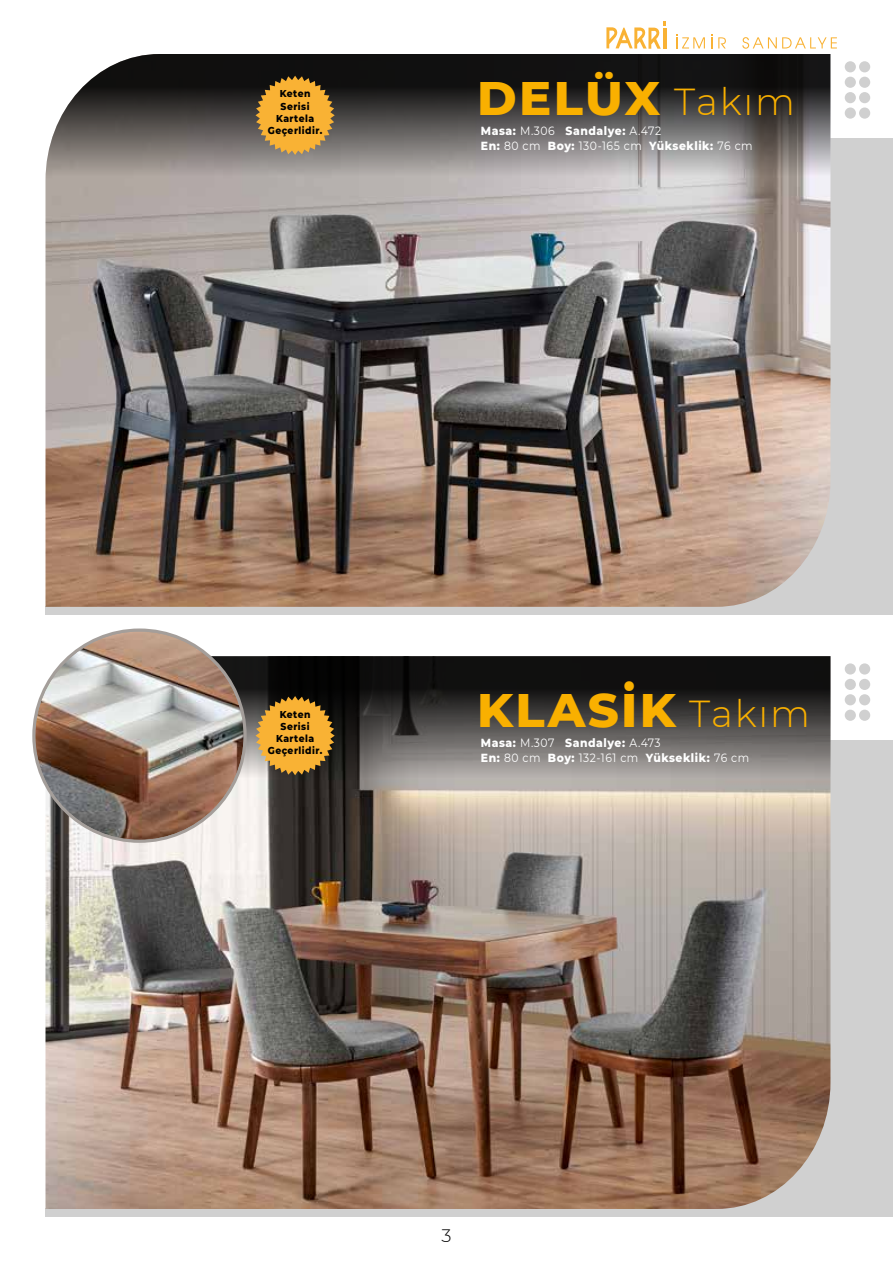
<style>
.page{position:relative;width:893px;height:1263px;background:#fff}
.page>*{position:absolute;margin:0;border:0;box-sizing:border-box;transform-origin:0 0}
.t1{font:800 48px "Montserrat";letter-spacing:.05em;color:#f9b000}
.t2{font:300 18px "Montserrat";color:#000}
.t3{font:800 12px/14.4px "Montserrat";letter-spacing:.05em;color:#fff;scale:.9 1}
.t4{font:800 10.2px/12.3px "Montserrat";letter-spacing:.05em;color:#000;text-align:center;scale:.9 1}
.s1{font-weight:300;font-size:37.5px}
.s2{font-weight:400}
</style>
<div class="page">
<svg style="left:606px;top:22px;width:60px;height:27px"></svg>
<svg style="left:742px;top:37px;width:95px;height:12px"></svg>
<svg style="left:676px;top:34px;width:29px;height:15px"></svg>
<svg style="left:712px;top:34px;width:14px;height:15px"></svg>
<div style="left:680px;top:741px;width:213px;height:476px;background:#d0d0d0"></div>
<div style="left:859px;top:663px;width:11px;height:11px;background:#d0d0d0;border-radius:50%"></div>
<div style="left:845px;top:663px;width:11px;height:11px;background:#d0d0d0;border-radius:50%"></div>
<div style="left:859px;top:679px;width:11px;height:11px;background:#d0d0d0;border-radius:50%"></div>
<div style="left:845px;top:679px;width:11px;height:11px;background:#d0d0d0;border-radius:50%"></div>
<div style="left:859px;top:694px;width:11px;height:11px;background:#d0d0d0;border-radius:50%"></div>
<div style="left:845px;top:694px;width:11px;height:11px;background:#d0d0d0;border-radius:50%"></div>
<div style="left:859px;top:710px;width:11px;height:11px;background:#d0d0d0;border-radius:50%"></div>
<div style="left:845px;top:710px;width:11px;height:11px;background:#d0d0d0;border-radius:50%"></div>
<div style="left:45px;top:1208px;width:635px;height:9px;background:#d0d0d0"></div>
<img style="left:45px;top:656px;width:785px;height:553px">
<div style="left:680px;top:138px;width:213px;height:477px;background:#d0d0d0"></div>
<div style="left:859px;top:61px;width:11px;height:11px;background:#d0d0d0;border-radius:50%"></div>
<div style="left:845px;top:61px;width:11px;height:11px;background:#d0d0d0;border-radius:50%"></div>
<div style="left:859px;top:77px;width:11px;height:11px;background:#d0d0d0;border-radius:50%"></div>
<div style="left:845px;top:77px;width:11px;height:11px;background:#d0d0d0;border-radius:50%"></div>
<div style="left:859px;top:92px;width:11px;height:11px;background:#d0d0d0;border-radius:50%"></div>
<div style="left:845px;top:92px;width:11px;height:11px;background:#d0d0d0;border-radius:50%"></div>
<div style="left:859px;top:107px;width:11px;height:12px;background:#d0d0d0;border-radius:50%"></div>
<div style="left:845px;top:107px;width:11px;height:12px;background:#d0d0d0;border-radius:50%"></div>
<div style="left:45px;top:606px;width:635px;height:9px;background:#d0d0d0"></div>
<svg style="left:45px;top:54px;width:785px;height:553px;background:#857973"></svg>
<img style="left:35px;top:631px;width:209px;height:209px;border-radius:104px">
<svg style="left:255px;top:76px;width:80px;height:79px;background:#c39139"></svg>
<svg style="left:255px;top:696px;width:80px;height:79px;background:#c08e36"></svg>
<p class="t4" style="left:268px;top:87px;width:62px">Keten<br>Serisi<br>Kartela<br>Geçerlidir.</p>
<h1 class="t1" style="left:477px;top:62px;width:319px">DELÜX <span class="s1">Takım</span></h1>
<p class="t3" style="left:481px;top:123px;width:303px">Masa: <span class="s2">M.306</span> Sandalye: <span class="s2">A.472<br></span>En: <span class="s2">80 cm</span> Boy: <span class="s2">130-165 cm</span> Yükseklik: <span class="s2">76 cm</span></p>
<p class="t4" style="left:268px;top:707px;width:62px">Keten<br>Serisi<br>Kartela<br>Geçerlidir.</p>
<h1 class="t1" style="left:477px;top:674px;width:334px">KLASİK <span class="s1">Takım</span></h1>
<p class="t3" style="left:481px;top:735px;width:300px">Masa: <span class="s2">M.307</span> Sandalye: <span class="s2">A.473<br></span>En: <span class="s2">80 cm</span> Boy: <span class="s2">132-161 cm</span> Yükseklik: <span class="s2">76 cm</span></p>
<h2 class="t2" style="left:441px;top:1223px;width:12px">3</h2>
</div>
